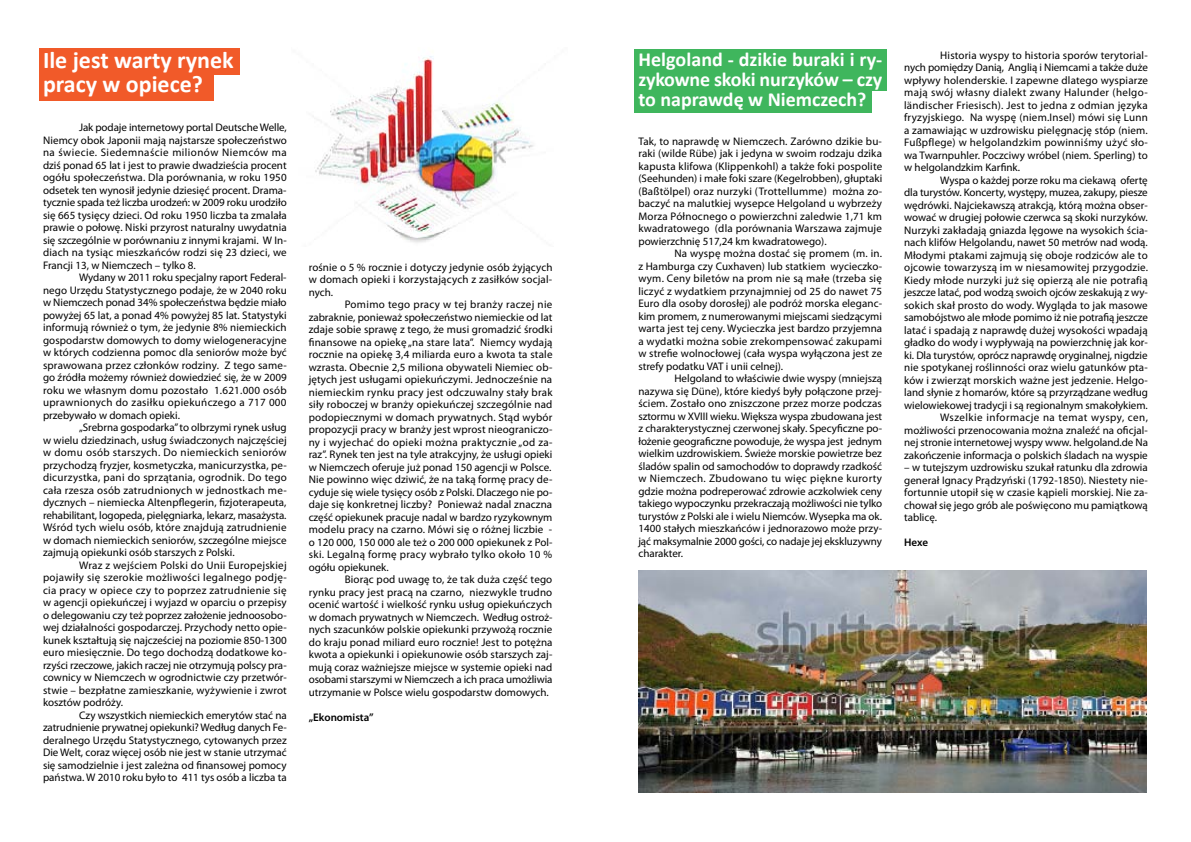
<style>
.page{position:relative;width:1191px;height:842px;background:#fff}
.page>*{position:absolute;margin:0;border:0;box-sizing:border-box;transform-origin:0 0}
.t1{font:700 24px/24px "Calibri";color:#fff}
.t2{font:700 20px/20px "Calibri";letter-spacing:-.01em;color:#fff;text-align:justify}
.t3{font:11px/12.5px "Myriad Pro";color:#000;text-align:justify}
.t4{font:600 11px "Myriad Pro";color:#000}
</style>
<div class="page">
<div style="left:39px;top:49px;width:201px;height:26px;background:#f15a29"></div>
<div style="left:634px;top:90px;width:237px;height:22px;background:#3fb65d"></div>
<div style="left:39px;top:74px;width:174px;height:26px;background:#f15a29"></div>
<img style="left:313px;top:56px;width:221px;height:187px">
<div style="left:634px;top:49px;width:252px;height:41px;background:#3fb65d"></div>
<img style="left:638px;top:570px;width:508px;height:222px">
<h1 class="t1" style="left:43px;top:48px;width:192px">Ile jest warty rynek pracy w opiece?</h1>
<p class="t3" style="left:43px;top:121px;width:245px;text-indent:36px">Jak podaje internetowy portal Deutsche Welle, Niemcy obok Japonii mają najstarsze społeczeństwo na świecie. Siedemnaście milionów Niemców ma dziś ponad 65 lat i jest to prawie dwadzieścia procent ogółu społeczeństwa. Dla porównania, w roku 1950 odsetek ten wynosił jedynie dziesięć procent. Drama&shy;tycznie spada też liczba urodzeń: w 2009 roku urodziło się 665 tysięcy dzieci. Od roku 1950 liczba ta zmalała prawie o połowę. Niski przyrost naturalny uwydatnia się szczególnie w porównaniu z innymi krajami. W In&shy;diach na tysiąc mieszkańców rodzi się 23 dzieci, we Francji 13, w Niemczech – tylko 8.</p>
<p class="t3" style="left:43px;top:271px;width:245px;text-indent:36px">Wydany w 2011 roku specjalny raport Federal&shy;nego Urzędu Statystycznego podaje, że w 2040 roku w Niemczech ponad 34% społeczeństwa będzie miało powyżej 65 lat, a ponad 4% powyżej 85 lat. Statystyki informują również o tym, że jedynie 8% niemieckich gospodarstw domowych to domy wielogeneracyjne w których codzienna pomoc dla seniorów może być sprawowana przez członków rodziny. Z tego same&shy;go źródła możemy również dowiedzieć się, że w 2009 roku we własnym domu pozostało 1.621.000 osób uprawnionych do zasiłku opiekuńczego a 717 000 przebywało w domach opieki.</p>
<p class="t3" style="left:43px;top:421px;width:245px;text-indent:36px">„Srebrna gospodarka” to olbrzymi rynek usług w wielu dziedzinach, usług świadczonych najczęściej w domu osób starszych. Do niemieckich seniorów przychodzą fryzjer, kosmetyczka, manicurzystka, pe&shy;dicurzystka, pani do sprzątania, ogrodnik. Do tego cała rzesza osób zatrudnionych w jednostkach me&shy;dycznych – niemiecka Altenpflegerin, fizjoterapeuta, rehabilitant, logopeda, pielęgniarka, lekarz, masażysta.<br>Wśród tych wielu osób, które znajdują zatrudnienie w domach niemieckich seniorów, szczególne miejsce zajmują opiekunki osób starszych z Polski.</p>
<p class="t3" style="left:43px;top:558px;width:245px;text-indent:36px">Wraz z wejściem Polski do Unii Europejskiej pojawiły się szerokie możliwości legalnego podję&shy;cia pracy w opiece czy to poprzez zatrudnienie się w agencji opiekuńczej i wyjazd w oparciu o przepisy o delegowaniu czy też poprzez założenie jednoosobo&shy;wej działalności gospodarczej. Przychody netto opie&shy;kunek kształtują się najcześciej na poziomie 850-1300 euro miesięcznie. Do tego dochodzą dodatkowe ko&shy;rzyści rzeczowe, jakich raczej nie otrzymują polscy pra&shy;cownicy w Niemczech w ogrodnictwie czy przetwór&shy;stwie – bezpłatne zamieszkanie, wyżywienie i zwrot kosztów podróży.</p>
<p class="t3" style="left:43px;top:708px;width:245px;text-indent:36px">Czy wszystkich niemieckich emerytów stać na zatrudnienie prywatnej opiekunki? Według danych Fe&shy;deralnego Urzędu Statystycznego, cytowanych przez Die Welt, coraz więcej osób nie jest w stanie utrzymać się samodzielnie i jest zależna od finansowej pomocy państwa. W 2010 roku było to 411 tys osób a liczba ta</p>
<p class="t3" style="left:309px;top:261px;width:245px">rośnie o 5 % rocznie i dotyczy jedynie osób żyjących w domach opieki i korzystających z zasiłków socjal&shy;nych.</p>
<p class="t3" style="left:309px;top:298px;width:245px;text-indent:36px">Pomimo tego pracy w tej branży raczej nie zabraknie, ponieważ społeczeństwo niemieckie od lat zdaje sobie sprawę z tego, że musi gromadzić środki finansowe na opiekę „na stare lata”. Niemcy wydają rocznie na opiekę 3,4 miliarda euro a kwota ta stale wzrasta. Obecnie 2,5 miliona obywateli Niemiec ob&shy;jętych jest usługami opiekuńczymi. Jednocześnie na niemieckim rynku pracy jest odczuwalny stały brak siły roboczej w branży opiekuńczej szczególnie nad podopiecznymi w domach prywatnych. Stąd wybór propozycji pracy w branży jest wprost nieograniczo&shy;ny i wyjechać do opieki można praktycznie „od za&shy;raz”. Rynek ten jest na tyle atrakcyjny, że usługi opieki w Niemczech oferuje już ponad 150 agencji w Polsce.<br>Nie powinno więc dziwić, że na taką formę pracy de&shy;cyduje się wiele tysięcy osób z Polski. Dlaczego nie po&shy;daje się konkretnej liczby? Ponieważ nadal znaczna część opiekunek pracuje nadal w bardzo ryzykownym modelu pracy na czarno. Mówi się o różnej liczbie - o 120 000, 150 000 ale też o 200 000 opiekunek z Pol&shy;ski. Legalną formę pracy wybrało tylko około 10 % ogółu opiekunek.</p>
<p class="t3" style="left:309px;top:573px;width:245px;text-indent:36px">Biorąc pod uwagę to, że tak duża część tego rynku pracy jest pracą na czarno, niezwykle trudno ocenić wartość i wielkość rynku usług opiekuńczych w domach prywatnych w Niemczech. Według ostroż&shy;nych szacunków polskie opiekunki przywożą rocznie do kraju ponad miliard euro rocznie! Jest to potężna kwota a opiekunki i opiekunowie osób starszych zaj&shy;mują coraz ważniejsze miejsce w systemie opieki nad osobami starszymi w Niemczech a ich praca umożliwia utrzymanie w Polsce wielu gospodarstw domowych.</p>
<p class="t4" style="left:309px;top:710px;width:66px">„Ekonomista”</p>
<h2 class="t2" style="left:638px;top:49px;width:245px">Helgoland - dzikie buraki i ry&shy;zykowne skoki nurzyków – czy to naprawdę w Niemczech?</h2>
<p class="t3" style="left:638px;top:135px;width:245px">Tak, to naprawdę w Niemczech. Zarówno dzikie bu&shy;raki (wilde Rübe) jak i jedyna w swoim rodzaju dzika kapusta klifowa (Klippenkohl) a także foki pospolite (Seehunden) i małe foki szare (Kegelrobben), głuptaki (Baßtölpel) oraz nurzyki (Trottellumme) można zo&shy;baczyć na malutkiej wysepce Helgoland u wybrzeży Morza Północnego o powierzchni zaledwie 1,71 km kwadratowego (dla porównania Warszawa zajmuje powierzchnię 517,24 km kwadratowego).</p>
<p class="t3" style="left:638px;top:247px;width:245px;text-indent:36px">Na wyspę można dostać się promem (m. in. z Hamburga czy Cuxhaven) lub statkiem wycieczko&shy;wym. Ceny biletów na prom nie są małe (trzeba się liczyć z wydatkiem przynajmniej od 25 do nawet 75<br>Euro dla osoby dorosłej) ale podróż morska eleganc&shy;kim promem, z numerowanymi miejscami siedzącymi warta jest tej ceny. Wycieczka jest bardzo przyjemna a wydatki można sobie zrekompensować zakupami w strefie wolnocłowej (cała wyspa wyłączona jest ze strefy podatku VAT i unii celnej).</p>
<p class="t3" style="left:638px;top:372px;width:245px;text-indent:36px">Helgoland to właściwie dwie wyspy (mniejszą nazywa się Düne), które kiedyś były połączone przej&shy;ściem. Zostało ono zniszczone przez morze podczas sztormu w XVIII wieku. Większa wyspa zbudowana jest z charakterystycznej czerwonej skały. Specyficzne po&shy;łożenie geograficzne powoduje, że wyspa jest jednym wielkim uzdrowiskiem. Świeże morskie powietrze bez śladów spalin od samochodów to doprawdy rzadkość w Niemczech. Zbudowano tu więc piękne kurorty gdzie można podreperować zdrowie aczkolwiek ceny takiego wypoczynku przekraczają możliwości nie tylko turystów z Polski ale i wielu Niemców. Wysepka ma ok.<br>1400 stałych mieszkańców i jednorazowo może przy&shy;jąć maksymalnie 2000 gości, co nadaje jej ekskluzywny charakter.</p>
<p class="t3" style="left:904px;top:49px;width:245px;text-indent:36px">Historia wyspy to historia sporów terytorial&shy;nych pomiędzy Danią, Anglią i Niemcami a także duże wpływy holenderskie. I zapewne dlatego wyspiarze mają swój własny dialekt zwany Halunder (helgo&shy;ländischer Friesisch). Jest to jedna z odmian języka fryzyjskiego. Na wyspę (niem.Insel) mówi się Lunn a zamawiając w uzdrowisku pielęgnację stóp (niem.<br>Fußpflege) w helgolandzkim powinniśmy użyć sło&shy;wa Twarnpuhler. Poczciwy wróbel (niem. Sperling) to w helgolandzkim Karfink.</p>
<p class="t3" style="left:904px;top:173px;width:245px;text-align:right">Wyspa o każdej porze roku ma ciekawą ofertę<br>dla turystów. Koncerty, występy, muzea, zakupy, piesze wędrówki. Najciekawszą atrakcją, którą można obser&shy;wować w drugiej połowie czerwca są skoki nurzyków.<br>Nurzyki zakładają gniazda lęgowe na wysokich ścia&shy;nach klifów Helgolandu, nawet 50 metrów nad wodą.<br>Młodymi ptakami zajmują się oboje rodziców ale to ojcowie towarzyszą im w niesamowitej przygodzie.<br>Kiedy młode nurzyki już się opierzą ale nie potrafią jeszcze latać, pod wodzą swoich ojców zeskakują z wy&shy;sokich skał prosto do wody. Wygląda to jak masowe samobójstwo ale młode pomimo iż nie potrafią jeszcze latać i spadają z naprawdę dużej wysokości wpadają gładko do wody i wypływają na powierzchnię jak kor&shy;ki. Dla turystów, oprócz naprawdę oryginalnej, nigdzie nie spotykanej roślinności oraz wielu gatunków pta&shy;ków i zwierząt morskich ważne jest jedzenie. Helgo&shy;land słynie z homarów, które są przyrządzane według wielowiekowej tradycji i są regionalnym smakołykiem.<br>Wszelkie informacje na temat wyspy, cen, możliwości przenocowania można znaleźć na oficjal&shy;nej stronie internetowej wyspy www. helgoland.de Na zakończenie informacja o polskich śladach na wyspie</p>
<p class="t3" style="left:904px;top:461px;width:245px">– w tutejszym uzdrowisku szukał ratunku dla zdrowia generał Ignacy Prądzyński (1792-1850). Niestety nie&shy;fortunnie utopił się w czasie kąpieli morskiej. Nie za&shy;chował się jego grób ale poświęcono mu pamiątkową tablicę.</p>
<p class="t4" style="left:904px;top:535px;width:25px">Hexe</p>
</div>
